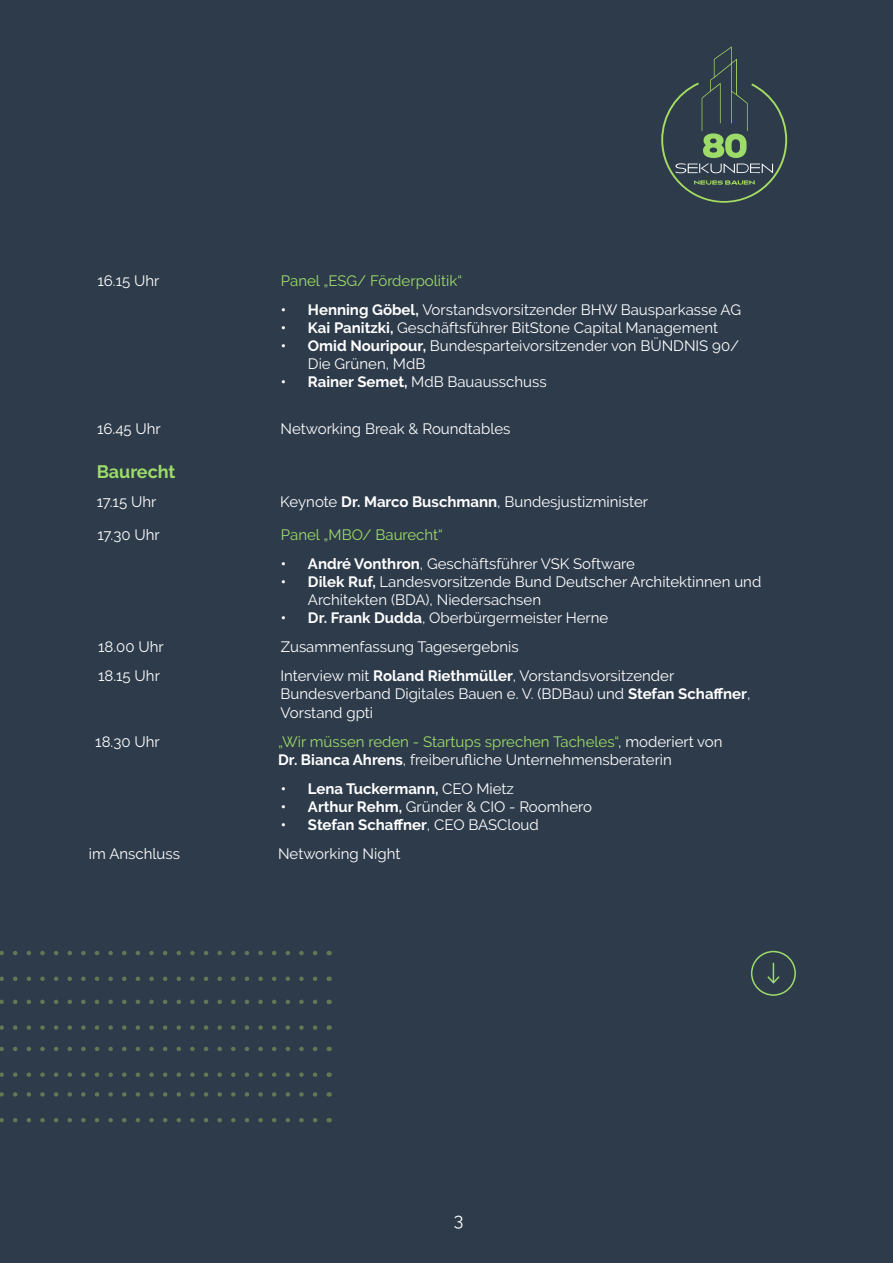
<style>
.page{position:relative;width:893px;height:1263px;background:#fff}
.page>*{position:absolute;margin:0;border:0;box-sizing:border-box;transform-origin:0 0}
.t1{font:700 18px "Raleway";color:#9ddc69}
.t2{font:18px "Raleway";color:#fff}
.t3{font:15px/18px "Raleway";color:#fff}
.t4{font:700 15px "Raleway";color:#fff}
.t5{font:15px "Raleway";color:#9ddc69}
.s1{font-weight:700}
.s2{color:#9ddc69}
.s3{font-weight:400}
</style>
<div class="page">
<div style="left:0;top:0;width:893px;height:1262px;background:#2e3b4b"></div>
<svg style="left:0;top:1118px;width:315px;height:4px"></svg>
<svg style="left:0;top:1072px;width:315px;height:5px"></svg>
<svg style="left:0;top:1025px;width:315px;height:5px"></svg>
<svg style="left:0;top:976px;width:315px;height:5px"></svg>
<svg style="left:0;top:1092px;width:315px;height:5px"></svg>
<svg style="left:0;top:1047px;width:315px;height:4px"></svg>
<svg style="left:0;top:999px;width:315px;height:5px"></svg>
<svg style="left:0;top:951px;width:315px;height:4px"></svg>
<svg style="left:661px;top:46px;width:126px;height:157px"></svg>
<svg style="left:767px;top:963px;width:13px;height:21px"></svg>
<div style="left:751px;top:951px;width:45px;height:45px;border:2px solid #9ddc69;border-radius:50%"></div>
<p class="t3" style="left:97px;top:271px;width:64px">16.15 Uhr</p>
<p class="t5" style="left:281px;top:272px;width:183px">Panel „ESG/ Förderpolitik“</p>
<p class="t3" style="left:281px;top:301px;width:462px"><span class="s1">• Henning Göbel,</span> Vorstandsvorsitzender BHW Bausparkasse AG</p>
<p class="t3" style="left:281px;top:319px;width:439px"><span class="s1">• Kai Panitzki,</span> Geschäftsführer BitStone Capital Management</p>
<p class="t3" style="left:308px;top:337px;width:433px;text-indent:-27px"><span class="s1">• Omid Nouripour,</span> Bundesparteivorsitzender von BÜNDNIS 90/<br>Die Grünen, MdB</p>
<p class="t3" style="left:281px;top:373px;width:267px"><span class="s1">• Rainer Semet,</span> MdB Bauausschuss</p>
<p class="t3" style="left:97px;top:420px;width:65px">16.45 Uhr</p>
<p class="t3" style="left:281px;top:420px;width:231px">Networking Break &amp; Roundtables</p>
<p class="t1" style="left:97px;top:461px;width:80px">Baurecht</p>
<p class="t3" style="left:97px;top:493px;width:61px">17.15 Uhr</p>
<p class="t3" style="left:280px;top:493px;width:369px">Keynote <span class="s1">Dr. Marco Buschmann</span>, Bundesjustizminister</p>
<p class="t3" style="left:97px;top:526px;width:64px">17.30 Uhr</p>
<p class="t5" style="left:281px;top:526px;width:163px">Panel „MBO/ Baurecht“</p>
<p class="t3" style="left:281px;top:555px;width:355px"><span class="s1">• André Vonthron</span>, Geschäftsführer VSK Software</p>
<p class="t3" style="left:308px;top:573px;width:455px;text-indent:-27px"><span class="s1">• Dilek Ruf,</span> Landesvorsitzende Bund Deutscher Architektinnen und<br>Architekten (BDA), Niedersachsen</p>
<p class="t3" style="left:281px;top:609px;width:329px"><span class="s1">• Dr. Frank Dudda</span>, Oberbürgermeister Herne</p>
<p class="t3" style="left:98px;top:638px;width:67px">18.00 Uhr</p>
<p class="t3" style="left:281px;top:638px;width:239px">Zusammenfassung Tagesergebnis</p>
<p class="t3" style="left:98px;top:667px;width:63px">18.15 Uhr</p>
<p class="t3" style="left:281px;top:667px;width:471px">Interview mit <span class="s1">Roland Riethmüller</span>, Vorstandsvorsitzender<br>Bundesverband Digitales Bauen e. V. (BDBau) und <span class="s1">Stefan Schaffner</span>,<br>Vorstand gpti</p>
<p class="t3" style="left:95px;top:732px;width:66px">18.30 Uhr</p>
<p class="t3" style="left:278px;top:732px;width:446px"><span class="s2">„Wir müssen reden - Startups sprechen Tacheles“</span>, moderiert von<br><span class="s1">Dr. Bianca Ahrens</span>, freiberufliche Unternehmensberaterin</p>
<p class="t4" style="left:281px;top:780px;width:235px">• Lena Tuckermann, <span class="s3">CEO Mietz</span></p>
<p class="t3" style="left:281px;top:797px;width:313px"><span class="s1">• Arthur Rehm,</span> Gründer &amp; CIO - Roomhero</p>
<p class="t4" style="left:281px;top:816px;width:259px">• Stefan Schaffner<span class="s3">, CEO BASCloud</span></p>
<p class="t3" style="left:89px;top:844px;width:93px">im Anschluss</p>
<p class="t3" style="left:278px;top:844px;width:124px">Networking Night</p>
<p class="t2" style="left:454px;top:1209px;width:11px">3</p>
</div>
